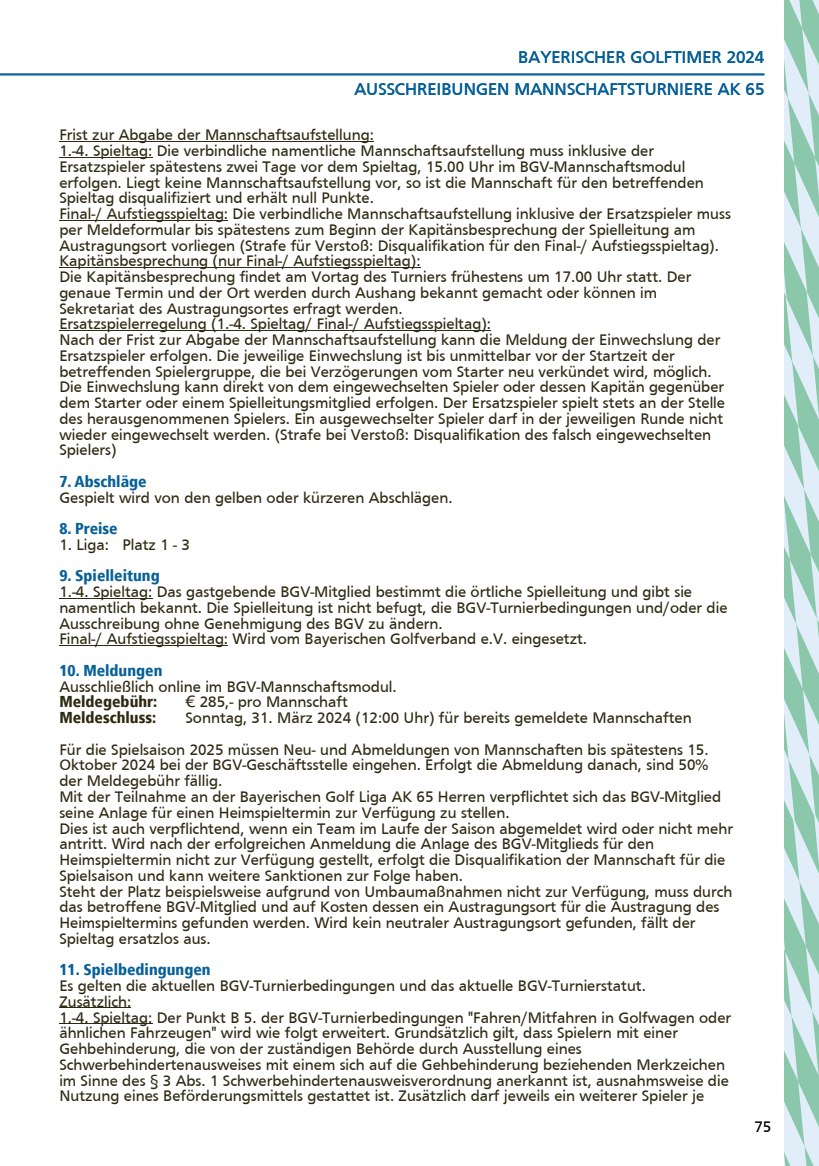
<style>
.page{position:relative;width:819px;height:1166px;background:#fff}
.page>*{position:absolute;margin:0;border:0;box-sizing:border-box;transform-origin:0 0}
.t1{font:17.5px "Frutiger";color:#076098}
.t2{font:15.75px/15.8px "Frutiger";color:#2f2912}
.t3{font:900 condensed 15.75px "Frutiger";color:#076098}
.t4{font:900 condensed 15.75px "Frutiger";color:#2f2912}
.t5{font:15.75px "Frutiger";color:#000}
.s1{font-family:"font 000000002 bc 582 cf"}
</style>
<div class="page">
<hr style="left:0;top:74px;width:764px;height:1px;background:#076098">
<svg style="left:784px;top:0;width:35px;height:1166px;background:#b5dad2"></svg>
<hr style="left:59px;top:141px;width:315px;height:1px;background:#2f2912">
<hr style="left:59px;top:157px;width:93px;height:1px;background:#2f2912">
<hr style="left:59px;top:220px;width:169px;height:1px;background:#2f2912">
<hr style="left:59px;top:267px;width:361px;height:1px;background:#2f2912">
<hr style="left:59px;top:330px;width:432px;height:1px;background:#2f2912">
<hr style="left:59px;top:598px;width:93px;height:1px;background:#2f2912">
<hr style="left:59px;top:645px;width:169px;height:1px;background:#2f2912">
<hr style="left:59px;top:1007px;width:72px;height:1px;background:#2f2912">
<hr style="left:59px;top:1023px;width:93px;height:1px;background:#2f2912">
<p class="t1" style="left:518px;top:50px;width:247px">BAYERISCHER GOLFTIMER 2024</p>
<p class="t1" style="left:354px;top:82px;width:411px">AUSSCHREIBUNGEN MANNSCHAFTSTURNIERE AK 65</p>
<p class="t2" style="left:59px;top:128px;width:673px">Frist zur Abgabe der Mannschaftsaufstellung:<br>1.-4. Spieltag: Die verbindliche namentliche Mannschaftsaufstellung muss inklusive der Ersatzspieler spätestens zwei Tage vor dem Spieltag, 15.00 Uhr im BGV-Mannschaftsmodul erfolgen. Liegt keine Mannschaftsaufstellung vor, so ist die Mannschaft für den betreffenden Spieltag disqualifiziert und erhält null Punkte.<br>Final-/ Aufstiegsspieltag: Die verbindliche Mannschaftsaufstellung inklusive der Ersatzspieler muss per Meldeformular bis spätestens zum Beginn der Kapitänsbesprechung der Spielleitung am Austragungsort vorliegen (Strafe für Verstoß: Disqualifikation für den Final-/ Aufstiegsspieltag).<br>Kapitänsbesprechung (nur Final-/ Aufstiegsspieltag):<br>Die Kapitänsbesprechung findet am Vortag des Turniers frühestens um 17.00 Uhr statt. Der genaue Termin und der Ort werden durch Aushang bekannt gemacht oder können im Sekretariat des Austragungsortes erfragt werden.<br>Ersatzspielerregelung (1.-4. Spieltag/ Final-/ Aufstiegsspieltag):<br>Nach der Frist zur Abgabe der Mannschaftsaufstellung kann die Meldung der Einwechslung der Ersatzspieler erfolgen. Die jeweilige Einwechslung ist bis unmittelbar vor der Startzeit der betreffenden Spielergruppe, die bei Verzögerungen vom Starter neu verkündet wird, möglich.<br>Die Einwechslung kann direkt von dem eingewechselten Spieler oder dessen Kapitän gegenüber dem Starter oder einem Spielleitungsmitglied erfolgen. Der Ersatzspieler spielt stets an der Stelle des herausgenommenen Spielers. Ein ausgewechselter Spieler darf in der jeweiligen Runde nicht wieder eingewechselt werden. (Strafe bei Verstoß: Disqualifikation des falsch eingewechselten Spielers)</p>
<p class="t3" style="left:59px;top:472px;width:89px">7. Abschläge</p>
<p class="t2" style="left:59px;top:491px;width:395px">Gespielt wird von den gelben oder kürzeren Abschlägen.</p>
<p class="t3" style="left:59px;top:519px;width:60px">8. Preise</p>
<p class="t2" style="left:59px;top:538px;width:132px">1. Liga: Platz 1 - 3</p>
<p class="t3" style="left:59px;top:567px;width:102px">9. Spielleitung</p>
<p class="t2" style="left:59px;top:585px;width:669px">1.-4. Spieltag: Das gastgebende BGV-Mitglied bestimmt die örtliche Spielleitung und gibt sie namentlich bekannt. Die Spielleitung ist nicht befugt, die BGV-Turnierbedingungen und/oder die Ausschreibung ohne Genehmigung des BGV zu ändern.<br>Final-/ Aufstiegsspieltag: Wird vom Bayerischen Golfverband e.V. eingesetzt.</p>
<p class="t3" style="left:59px;top:661px;width:105px">10. Meldungen</p>
<p class="t2" style="left:59px;top:680px;width:339px">Ausschließlich online im BGV-Mannschaftsmodul.</p>
<p class="t4" style="left:59px;top:693px;width:100px">Meldegebühr:</p>
<p class="t2" style="left:185px;top:695px;width:164px"><span class="s1">€</span> 285,- pro Mannschaft</p>
<p class="t4" style="left:59px;top:708px;width:98px">Meldeschluss:</p>
<p class="t2" style="left:59px;top:703px;width:650px;line-height:31.5px;text-indent:126px">Sonntag, 31. März 2024 (12:00 Uhr) für bereits gemeldete Mannschaften<br>Für die Spielsaison 2025 müssen Neu- und Abmeldungen von Mannschaften bis spätestens 15.</p>
<p class="t2" style="left:59px;top:758px;width:675px">Oktober 2024 bei der BGV-Geschäftsstelle eingehen. Erfolgt die Abmeldung danach, sind 50% der Meldegebühr fällig.<br>Mit der Teilnahme an der Bayerischen Golf Liga AK 65 Herren verpflichtet sich das BGV-Mitglied seine Anlage für einen Heimspieltermin zur Verfügung zu stellen.<br>Dies ist auch verpflichtend, wenn ein Team im Laufe der Saison abgemeldet wird oder nicht mehr antritt. Wird nach der erfolgreichen Anmeldung die Anlage des BGV-Mitglieds für den Heimspieltermin nicht zur Verfügung gestellt, erfolgt die Disqualifikation der Mannschaft für die Spielsaison und kann weitere Sanktionen zur Folge haben.<br>Steht der Platz beispielsweise aufgrund von Umbaumaßnahmen nicht zur Verfügung, muss durch das betroffene BGV-Mitglied und auf Kosten dessen ein Austragungsort für die Austragung des Heimspieltermins gefunden werden. Wird kein neutraler Austragungsort gefunden, fällt der Spieltag ersatzlos aus.</p>
<p class="t3" style="left:59px;top:960px;width:153px">11. Spielbedingungen</p>
<p class="t2" style="left:59px;top:979px;width:673px">Es gelten die aktuellen BGV-Turnierbedingungen und das aktuelle BGV-Turnierstatut.<br>Zusätzlich:<br>1.-4. Spieltag: Der Punkt B 5. der BGV-Turnierbedingungen "Fahren/Mitfahren in Golfwagen oder ähnlichen Fahrzeugen" wird wie folgt erweitert. Grundsätzlich gilt, dass Spielern mit einer Gehbehinderung, die von der zuständigen Behörde durch Ausstellung eines Schwerbehindertenausweises mit einem sich auf die Gehbehinderung beziehenden Merkzeichen im Sinne des § 3 Abs. 1 Schwerbehindertenausweisverordnung anerkannt ist, ausnahmsweise die Nutzung eines Beförderungsmittels gestattet ist. Zusätzlich darf jeweils ein weiterer Spieler je</p>
<p class="t5" style="left:754px;top:1120px;width:18px">75</p>
</div>
